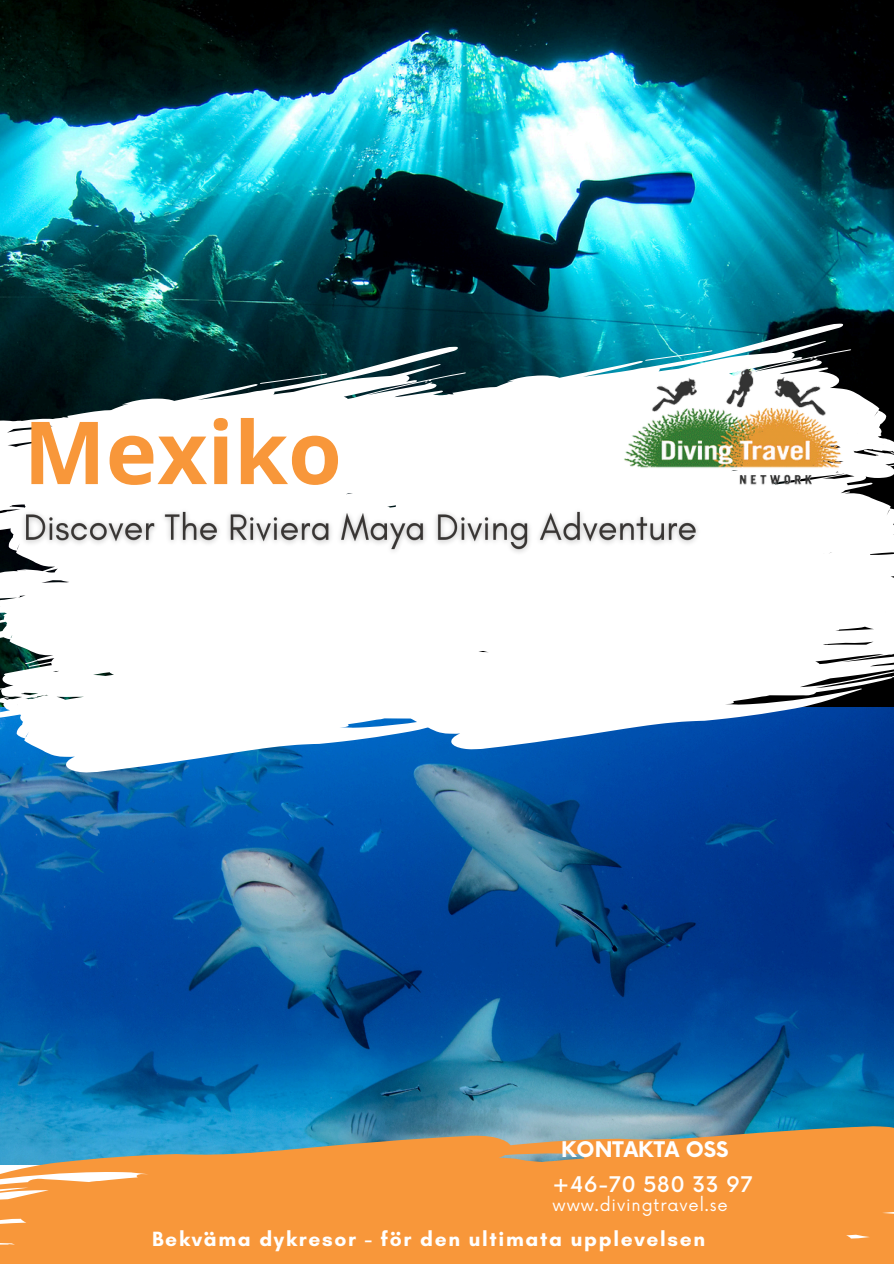
<style>
.page{position:relative;width:894px;height:1264px;background:#fff}
.page>*{position:absolute;margin:0;border:0;box-sizing:border-box;transform-origin:0 0}
.t1{font:700 87px "Open Sans";color:#f8973a}
.t2{font:700 21px "Glacial Indifference";letter-spacing:.08em;color:#fff}
.t3{font:500 21px "Now";letter-spacing:.025em;color:#fff}
.t4{font:700 21px "Now";color:#fff}
.t5{font:16.5px "Now";letter-spacing:.05em;color:#fff}
</style>
<div class="page">
<img style="left:0;top:0;width:893px;height:342px">
<img style="left:0;top:755px;width:893px;height:365px">
<svg style="left:324px;top:319px;width:569px;height:436px"></svg>
<svg style="left:644px;top:350px;width:68px;height:7px"></svg>
<svg style="left:0;top:342px;width:569px;height:436px"></svg>
<svg style="left:505px;top:475px;width:6px;height:2px"></svg>
<svg style="left:3px;top:697px;width:6px;height:2px"></svg>
<svg style="left:259px;top:373px;width:68px;height:11px"></svg>
<svg style="left:318px;top:1106px;width:575px;height:157px;fill:#f8973a"></svg>
<svg style="left:0;top:1120px;width:656px;height:143px;fill:#f8973a"></svg>
<svg style="left:580px;top:1239px;width:8px;height:2px"></svg>
<img style="left:623px;top:357px;width:220px;height:145px">
<img style="left:17px;top:504px;width:689px;height:56px">
<p class="t1" style="left:24px;top:391px;width:320px">Mexiko</p>
<p class="t4" style="left:561px;top:1138px;width:169px">KONTAKTA OSS</p>
<p class="t3" style="left:552px;top:1172px;width:201px">+46-70 580 33 97</p>
<p class="t5" style="left:552px;top:1196px;width:177px">www.divingtravel.se</p>
<h1 class="t2" style="left:152px;top:1226px;width:554px">Bekväma dykresor - för den ultimata upplevelsen</h1>
</div>
